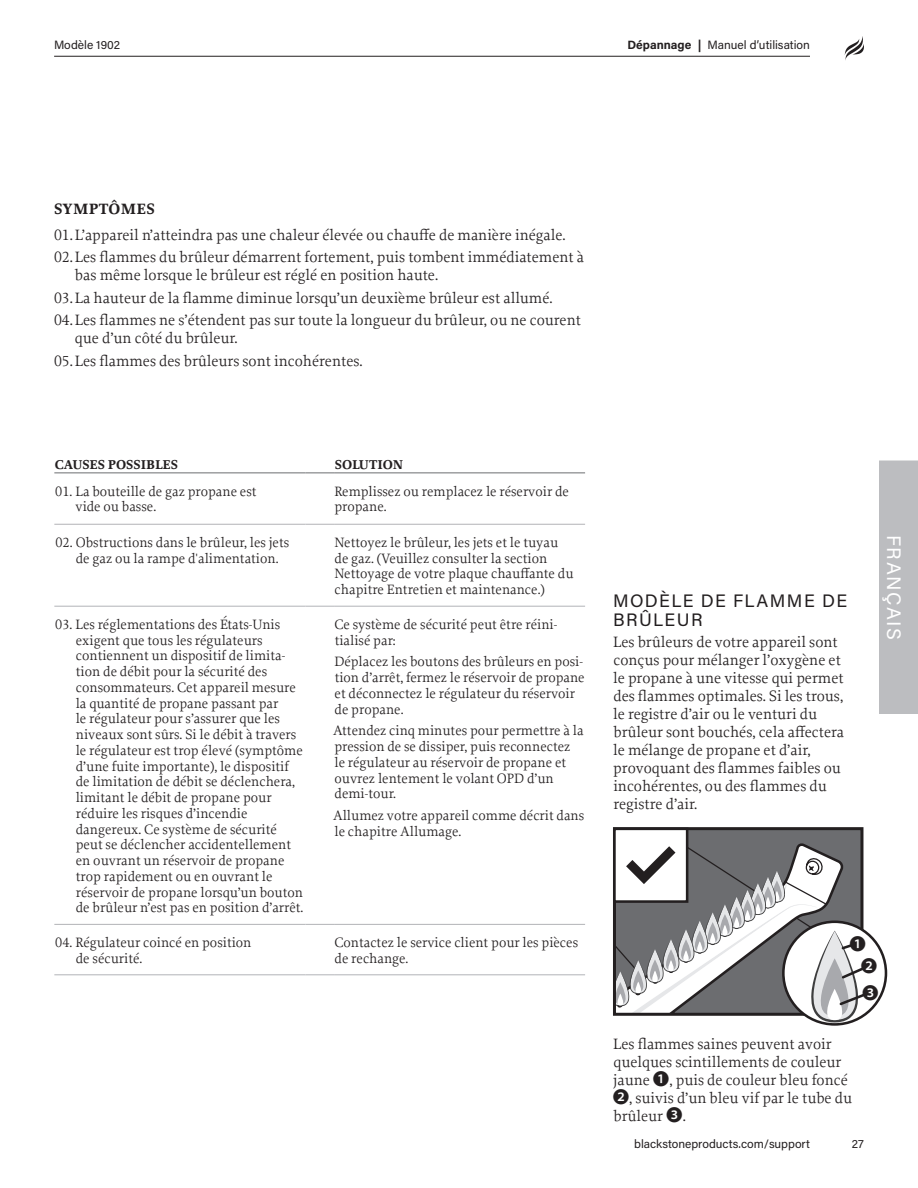
<style>
.page{position:relative;width:918px;height:1188px;background:#fff}
.page>*{position:absolute;margin:0;border:0;box-sizing:border-box;transform-origin:0 0}
.t1{font:19.5px "Acumin Pro";letter-spacing:.075em;color:#fff}
.t2{font:18px/19.5px "Acumin Pro";letter-spacing:.075em;color:#231f20}
.t3{font:16.5px/21.9px "Koz Go Pr 6 N";color:#231f20}
.t4{font:15.75px/18px "Proforma";color:#231f20}
.t5{font:700 15.75px "Proforma";letter-spacing:.025em;color:#231f20}
.t6{font:14.25px/15.8px "Proforma";color:#231f20}
.t7{font:700 13.5px "Proforma";color:#231f20}
.t8{font:12px "Acumin Pro";color:#231f20}
.t9{font:700 12px "Acumin Pro";color:#231f20}
.s1{font-weight:700}
.s2{font-family:"Koz Go Pr 6 N";font-size:16.5px}
</style>
<div class="page">
<hr style="left:54px;top:56px;width:756px;height:1px;background:#231f20">
<svg style="left:845px;top:36px;width:19px;height:24px"></svg>
<div style="left:879px;top:460px;width:39px;height:254px;background:#bcbdc0"></div>
<div style="left:613px;top:828px;width:75px;height:75px;border:3px solid #231f20"></div>
<svg style="left:614px;top:829px;width:269px;height:193px"></svg>
<hr style="left:54px;top:473px;width:252px;height:1px;background:#6c6d70">
<svg style="left:306px;top:473px;width:28px;height:1px"></svg>
<hr style="left:334px;top:473px;width:251px;height:1px;background:#6c6d70">
<hr style="left:54px;top:524px;width:252px;height:1px;background:#b2b3b7">
<svg style="left:306px;top:524px;width:28px;height:1px"></svg>
<hr style="left:334px;top:524px;width:251px;height:1px;background:#b2b3b7">
<hr style="left:54px;top:924px;width:252px;height:1px;background:#b2b3b7">
<svg style="left:306px;top:924px;width:28px;height:1px"></svg>
<hr style="left:334px;top:924px;width:251px;height:1px;background:#b2b3b7">
<hr style="left:54px;top:975px;width:252px;height:1px;background:#b2b3b7">
<svg style="left:306px;top:975px;width:28px;height:1px"></svg>
<hr style="left:334px;top:975px;width:251px;height:1px;background:#b2b3b7">
<hr style="left:54px;top:606px;width:252px;height:1px;background:#b2b3b7">
<svg style="left:306px;top:606px;width:28px;height:1px"></svg>
<hr style="left:334px;top:606px;width:251px;height:1px;background:#b2b3b7">
<p class="t8" style="left:698px;top:37px;width:114px"><span class="s1">|</span> Manuel d’utilisation</p>
<p class="t8" style="left:54px;top:37px;width:68px">Modèle 1902</p>
<p class="t9" style="left:627px;top:37px;width:66px">Dépannage</p>
<p class="t5" style="left:54px;top:199px;width:103px">SYMPTÔMES</p>
<p class="t4" style="left:54px;top:225px;width:513px">01. L’appareil n’atteindra pas une chaleur élevée ou chauffe de manière inégale.</p>
<p class="t4" style="left:75px;top:248px;width:511px;text-indent:-21px">02. Les flammes du brûleur démarrent fortement, puis tombent immédiatement à bas même lorsque le brûleur est réglé en position haute.</p>
<p class="t4" style="left:54px;top:288px;width:500px">03. La hauteur de la flamme diminue lorsqu’un deuxième brûleur est allumé.</p>
<p class="t4" style="left:75px;top:311px;width:508px;text-indent:-21px">04. Les flammes ne s’étendent pas sur toute la longueur du brûleur, ou ne courent que d’un côté du brûleur.</p>
<p class="t4" style="left:54px;top:351px;width:310px">05. Les flammes des brûleurs sont incohérentes.</p>
<p class="t7" style="left:55px;top:456px;width:125px">CAUSES POSSIBLES</p>
<p class="t7" style="left:335px;top:456px;width:70px">SOLUTION</p>
<p class="t6" style="left:76px;top:483px;width:183px;text-indent:-20px">01. La bouteille de gaz propane est vide ou basse.</p>
<p class="t6" style="left:334px;top:483px;width:236px">Remplissez ou remplacez le réservoir de propane.</p>
<p class="t6" style="left:76px;top:534px;width:215px;text-indent:-20px">02. Obstructions dans le brûleur, les jets de gaz ou la rampe d'alimentation.</p>
<p class="t6" style="left:334px;top:534px;width:241px">Nettoyez le brûleur, les jets et le tuyau de gaz. (Veuillez consulter la section Nettoyage de votre plaque chauffante du chapitre Entretien et maintenance.)</p>
<p class="t6" style="left:76px;top:616px;width:229px;text-indent:-20px">03. Les réglementations des États-Unis exigent que tous les régulateurs contiennent un dispositif de limita&shy;tion de débit pour la sécurité des consommateurs. Cet appareil mesure la quantité de propane passant par<br>le régulateur pour s’assurer que les niveaux sont sûrs. Si le débit à travers le régulateur est trop élevé (symptôme d’une fuite importante), le dispositif de limitation de débit se déclenchera, limitant le débit de propane pour réduire les risques d’incendie dangereux. Ce système de sécurité peut se déclencher accidentellement en ouvrant un réservoir de propane trop rapidement ou en ouvrant le réservoir de propane lorsqu’un bouton de brûleur n’est pas en position d’arrêt.</p>
<p class="t6" style="left:334px;top:616px;width:225px">Ce système de sécurité peut être réini&shy;tialisé par:</p>
<p class="t6" style="left:334px;top:654px;width:252px">Déplacez les boutons des brûleurs en posi&shy;tion d’arrêt, fermez le réservoir de propane et déconnectez le régulateur du réservoir de propane.</p>
<p class="t6" style="left:333px;top:723px;width:252px">Attendez cinq minutes pour permettre à la pression de se dissiper, puis reconnectez<br>le régulateur au réservoir de propane et ouvrez lentement le volant OPD d’un demi-tour.</p>
<p class="t6" style="left:333px;top:807px;width:253px">Allumez votre appareil comme décrit dans le chapitre Allumage.</p>
<p class="t6" style="left:76px;top:934px;width:177px;text-indent:-21px">04. Régulateur coincé en position de sécurité.</p>
<p class="t6" style="left:334px;top:934px;width:245px">Contactez le service client pour les pièces de rechange.</p>
<p class="t2" style="left:613px;top:590px;width:235px">MODÈLE DE FLAMME DE<br>BRÛLEUR</p>
<p class="t4" style="left:613px;top:633px;width:233px">Les brûleurs de votre appareil sont conçus pour mélanger l’oxygène et le propane à une vitesse qui permet des flammes optimales. Si les trous, le registre d’air ou le venturi du brûleur sont bouchés, cela affectera le mélange de propane et d’air, provoquant des flammes faibles ou incohérentes, ou des flammes du registre d’air.</p>
<p class="t1" style="left:907px;top:535px;width:106px;rotate:90deg">FRANÇAIS</p>
<p class="t3" style="left:861px;top:934px;width:18px;text-indent:-11px">❶<br>❷</p>
<p class="t3" style="left:862px;top:982px;width:18px">❸</p>
<p class="t4" style="left:613px;top:1034px;width:241px">Les flammes saines peuvent avoir quelques scintillements de couleur jaune <span class="s2">❶</span>, puis de couleur bleu foncé<br><span class="s2">❷</span>, suivis d’un bleu vif par le tube du brûleur <span class="s2">❸</span>.</p>
<p class="t8" style="left:634px;top:1135px;width:177px">blackstoneproducts.com/support</p>
<p class="t8" style="left:852px;top:1135px;width:14px">27</p>
</div>
